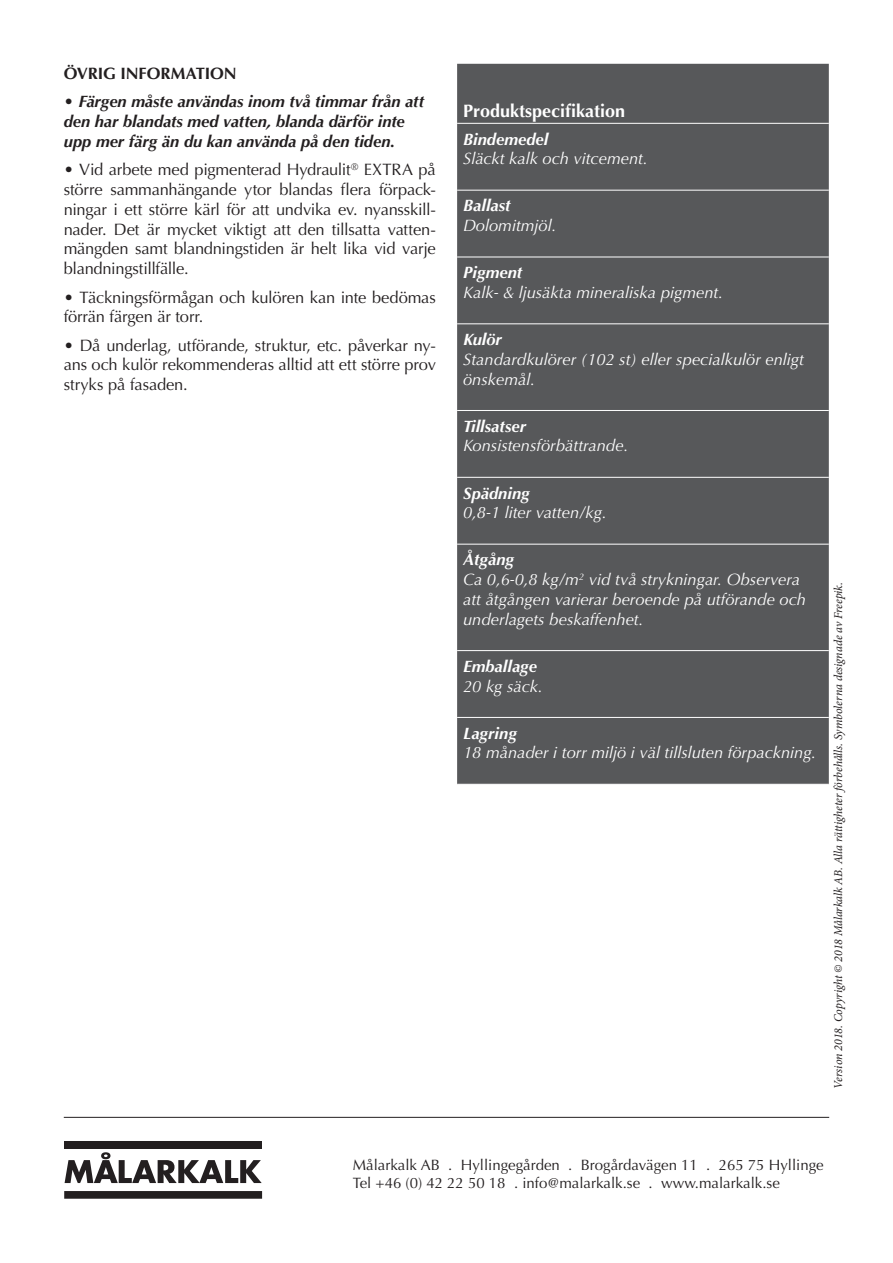
<style>
.page{position:relative;width:893px;height:1263px;background:#fff}
.page>*{position:absolute;margin:0;border:0;box-sizing:border-box;transform-origin:0 0}
.t1{font:700 18px "Optima";color:#fff}
.t2{font:16.5px/19.8px "Optima";letter-spacing:-.01em;color:#231f20;text-align:justify}
.t3{font:italic 16.5px/19.8px "Optima";color:#fff}
.t4{font:italic 700 16.5px/19.8px "Optima";letter-spacing:-.005em;color:#231f20}
.t5{font:italic 700 16.5px "Optima";color:#fff}
.t6{font:700 16.5px "Optima";letter-spacing:-.005em;color:#231f20}
.t7{font:15px/18px "Optima";color:#231f20}
.t8{font:italic 12px "Minion Pro";letter-spacing:-.01em;color:#231f20}
.s1{font-weight:400;font-style:normal}
.s2{font-weight:700}
</style>
<div class="page">
<div style="left:457px;top:64px;width:372px;height:720px;background:#57585a"></div>
<hr style="left:457px;top:123px;width:372px;height:1px;background:#fff">
<hr style="left:457px;top:190px;width:372px;height:1px;background:#fff">
<hr style="left:457px;top:257px;width:372px;height:1px;background:#fff">
<hr style="left:457px;top:324px;width:372px;height:1px;background:#fff">
<hr style="left:457px;top:410px;width:372px;height:1px;background:#fff">
<hr style="left:457px;top:477px;width:372px;height:1px;background:#fff">
<hr style="left:457px;top:544px;width:372px;height:1px;background:#fff">
<hr style="left:457px;top:650px;width:372px;height:1px;background:#fff">
<hr style="left:457px;top:717px;width:372px;height:1px;background:#fff">
<svg style="left:65px;top:1152px;width:197px;height:31px"></svg>
<div style="left:64px;top:1141px;width:198px;height:8px;background:#231f20"></div>
<div style="left:64px;top:1191px;width:198px;height:8px;background:#231f20"></div>
<hr style="left:64px;top:1117px;width:765px;height:1px;background:#231f20">
<p class="t6" style="left:64px;top:64px;width:174px">ÖVRIG INFORMATION</p>
<p class="t4" style="left:64px;top:92px;width:362px"><span class="s1">•</span> Färgen måste användas inom två timmar från att den har blandats med vatten, blanda därför inte upp mer färg än du kan använda på den tiden.</p>
<p class="t2" style="left:64px;top:160px;width:374px">• Vid arbete med pigmenterad Hydraulit<sup>®</sup> EXTRA på större sammanhängande ytor blandas flera förpack&shy;ningar i ett större kärl för att undvika ev. nyansskill&shy;nader. Det är mycket viktigt att den tillsatta vatten&shy;mängden samt blandningstiden är helt lika vid varje blandningstillfälle.</p>
<p class="t2" style="left:64px;top:287px;width:374px">• Täckningsförmågan och kulören kan inte bedömas förrän färgen är torr.</p>
<p class="t2" style="left:64px;top:335px;width:374px">• Då underlag, utförande, struktur, etc. påverkar ny&shy;ans och kulör rekommenderas alltid att ett större prov stryks på fasaden.</p>
<p class="t1" style="left:463px;top:101px;width:164px">Produktspecifikation</p>
<p class="t5" style="left:463px;top:129px;width:87px">Bindemedel</p>
<p class="t3" style="left:463px;top:149px;width:186px">Släckt kalk och vitcement.</p>
<p class="t5" style="left:463px;top:196px;width:49px">Ballast</p>
<p class="t3" style="left:463px;top:216px;width:95px">Dolomitmjöl.</p>
<p class="t5" style="left:463px;top:263px;width:61px">Pigment</p>
<p class="t3" style="left:463px;top:283px;width:261px">Kalk- &amp; ljusäkta mineraliska pigment.</p>
<p class="t5" style="left:463px;top:330px;width:40px">Kulör</p>
<p class="t3" style="left:463px;top:349px;width:342px">Standardkulörer (102 st) eller specialkulör enligt önskemål.</p>
<p class="t5" style="left:463px;top:416px;width:64px">Tillsatser</p>
<p class="t3" style="left:463px;top:436px;width:167px">Konsistensförbättrande.</p>
<p class="t5" style="left:463px;top:483px;width:68px">Spädning</p>
<p class="t3" style="left:463px;top:503px;width:145px">0,8-1 liter vatten/kg.</p>
<p class="t3" style="left:463px;top:550px;width:344px"><span class="s2">Åtgång<br></span>Ca 0,6-0,8 kg/m<sup>2</sup> vid två strykningar. Observera att åtgången varierar beroende på utförande och underlagets beskaffenhet.</p>
<p class="t5" style="left:463px;top:656px;width:75px">Emballage</p>
<p class="t3" style="left:463px;top:676px;width:81px">20 kg säck.</p>
<p class="t5" style="left:463px;top:723px;width:55px">Lagring</p>
<p class="t3" style="left:463px;top:743px;width:355px">18 månader i torr miljö i väl tillsluten förpackning.</p>
<p class="t8" style="left:830px;top:1089px;width:508px;rotate:-90deg">Version 2018. Copyright © 2018 Målarkalk AB. Alla rättigheter förbehålls. Symbolerna designade av Freepik.</p>
<p class="t7" style="left:353px;top:1156px;width:472px">Målarkalk AB . Hyllingegården . Brogårdavägen 11 . 265 75 Hyllinge<br>Tel +46 (0) 42 22 50 18 . info@malarkalk.se . www.malarkalk.se</p>
</div>
